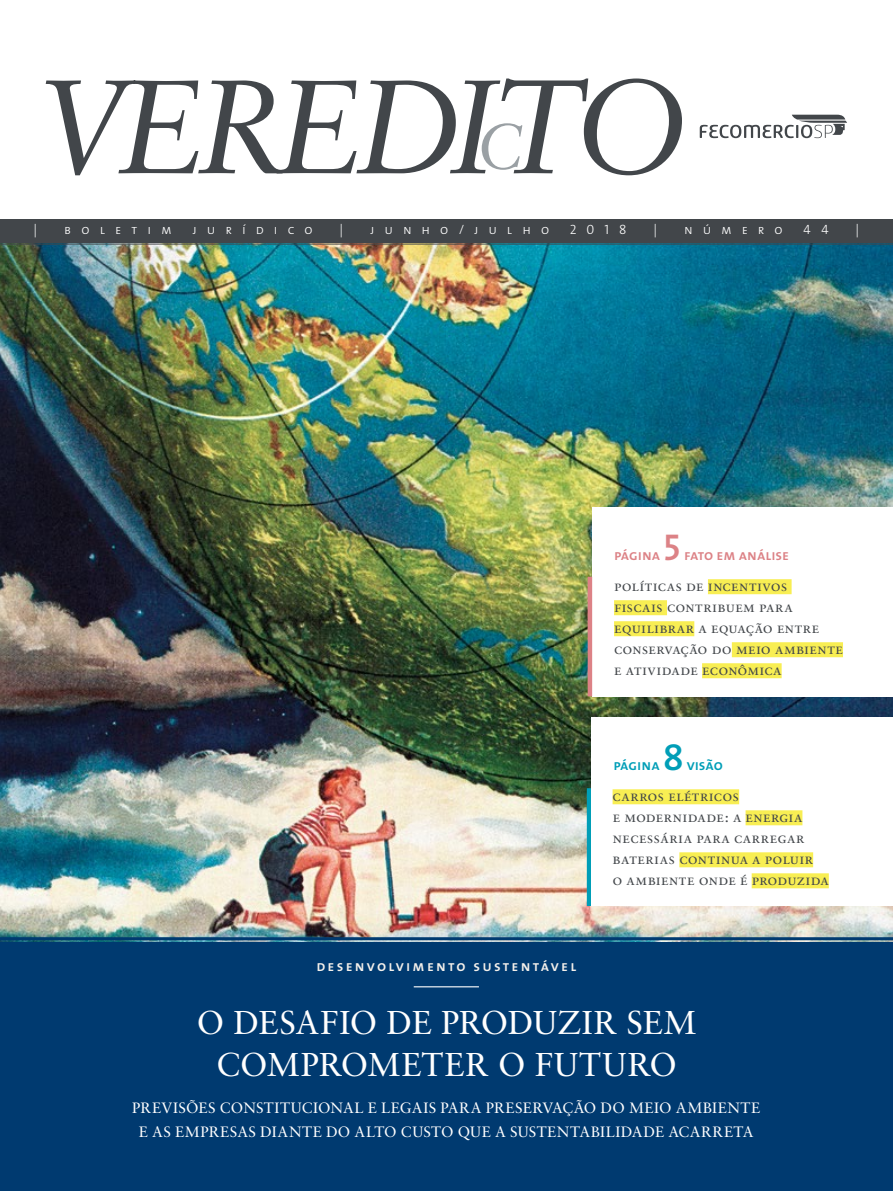
<style>
.page{position:relative;width:893px;height:1191px;background:#fff}
.page>*{position:absolute;margin:0;border:0;box-sizing:border-box;transform-origin:0 0}
.t1{font:37.5px "The Mix Semi Bold Caps";color:#dc8286}
.t2{font:37.5px "The Mix Semi Bold Caps";color:#009eb7}
.t3{font:33px/42px "Sabon";letter-spacing:.005em;color:#fff;text-align:center}
.t4{font:15px/21px "Sabon Roman SC";letter-spacing:.025em;color:#42464a}
.t5{font:15px/24px "Sabon Roman SC";letter-spacing:.025em;color:#fff;text-align:center}
.t6{font:15px "The Mix Semi Bold Caps";letter-spacing:.15em;color:#f4f0eb}
.t7{font:15px "The Mix Semi Bold Caps";color:#dc8286}
.t8{font:15px "The Mix Semi Bold Caps";letter-spacing:-.005em;color:#009eb7}
.t9{font:13.5px "The Mix Light Caps";letter-spacing:.74em;color:#fff}
</style>
<div class="page">
<img style="left:0;top:242px;width:893px;height:700px">
<div style="left:0;top:219px;width:893px;height:23px;background:#42464a"></div>
<div style="left:0;top:943px;width:893px;height:248px;background:#003a70"></div>
<svg style="left:46px;top:80px;width:436px;height:95px"></svg>
<svg style="left:482px;top:78px;width:200px;height:97px"></svg>
<hr style="left:0;top:243px;width:893px;height:1px;background:#42464a">
<hr style="left:0;top:937px;width:893px;height:3px;background:#003a70">
<hr style="left:0;top:942px;width:893px;height:1px;background:#003a70">
<div style="left:592px;top:507px;width:301px;height:189px;background:#fff"></div>
<div style="left:708px;top:579px;width:84px;height:15px;background:#f8ee53"></div>
<div style="left:614px;top:600px;width:53px;height:15px;background:#f8ee53"></div>
<div style="left:614px;top:621px;width:80px;height:15px;background:#f8ee53"></div>
<div style="left:732px;top:642px;width:111px;height:15px;background:#f8ee53"></div>
<div style="left:702px;top:663px;width:80px;height:15px;background:#f8ee53"></div>
<hr style="left:588px;top:577px;width:4px;height:119px;background:#dc8286">
<hr style="left:587px;top:788px;width:4px;height:118px;background:#009eb7">
<div style="left:591px;top:717px;width:302px;height:189px;background:#fff"></div>
<div style="left:613px;top:789px;width:126px;height:15px;background:#f8ee53"></div>
<div style="left:746px;top:810px;width:56px;height:15px;background:#f8ee53"></div>
<div style="left:679px;top:852px;width:134px;height:15px;background:#f8ee53"></div>
<div style="left:752px;top:873px;width:77px;height:15px;background:#f8ee53"></div>
<hr style="left:414px;top:986px;width:65px;height:1px;background:#fff">
<svg style="left:700px;top:115px;width:147px;height:23px"></svg>
<p class="t9" style="left:34px;top:218px;width:5px">|</p>
<p class="t9" style="left:64px;top:218px;width:109px">boletim</p>
<p class="t9" style="left:193px;top:218px;width:121px">jurídico</p>
<p class="t9" style="left:339px;top:218px;width:5px">|</p>
<p class="t9" style="left:370px;top:218px;width:180px">junho/julho</p>
<p class="t9" style="left:570px;top:218px;width:58px">2018</p>
<p class="t9" style="left:653px;top:218px;width:5px">|</p>
<p class="t9" style="left:684px;top:218px;width:100px">número</p>
<p class="t9" style="left:803px;top:218px;width:27px">4 4</p>
<p class="t9" style="left:856px;top:218px;width:5px">|</p>
<h1 class="t1" style="left:664px;top:516px;width:19px">5</h1>
<p class="t7" style="left:614px;top:542px;width:48px">página</p>
<p class="t7" style="left:684px;top:542px;width:106px">fato em análise</p>
<p class="t4" style="left:614px;top:575px;width:230px">políticas de incentivos<br>fiscais contribuem para equilibrar a equação entre conservação do meio ambiente e atividade econômica</p>
<h1 class="t2" style="left:663px;top:726px;width:22px">8</h1>
<p class="t8" style="left:613px;top:752px;width:48px">página</p>
<p class="t8" style="left:687px;top:752px;width:38px">visão</p>
<p class="t6" style="left:316px;top:953px;width:261px">desenvolvimento sustentável</p>
<p class="t4" style="left:612px;top:785px;width:218px">carros elétricos<br>e modernidade: a energia necessária para carregar baterias continua a poluir<br>o ambiente onde é produzida</p>
<h2 class="t3" style="left:197px;top:1000px;width:501px">O DESAFIO DE PRODUZIR SEM<br>COMPROMETER O FUTURO</h2>
<p class="t5" style="left:132px;top:1096px;width:629px">PREVISÕES CONSTITUCIONAL E LEGAIS PARA PRESERVAÇÃO DO MEIO AMBIENTE<br>E AS EMPRESAS DIANTE DO ALTO CUSTO QUE A SUSTENTABILIDADE ACARRETA</p>
</div>
